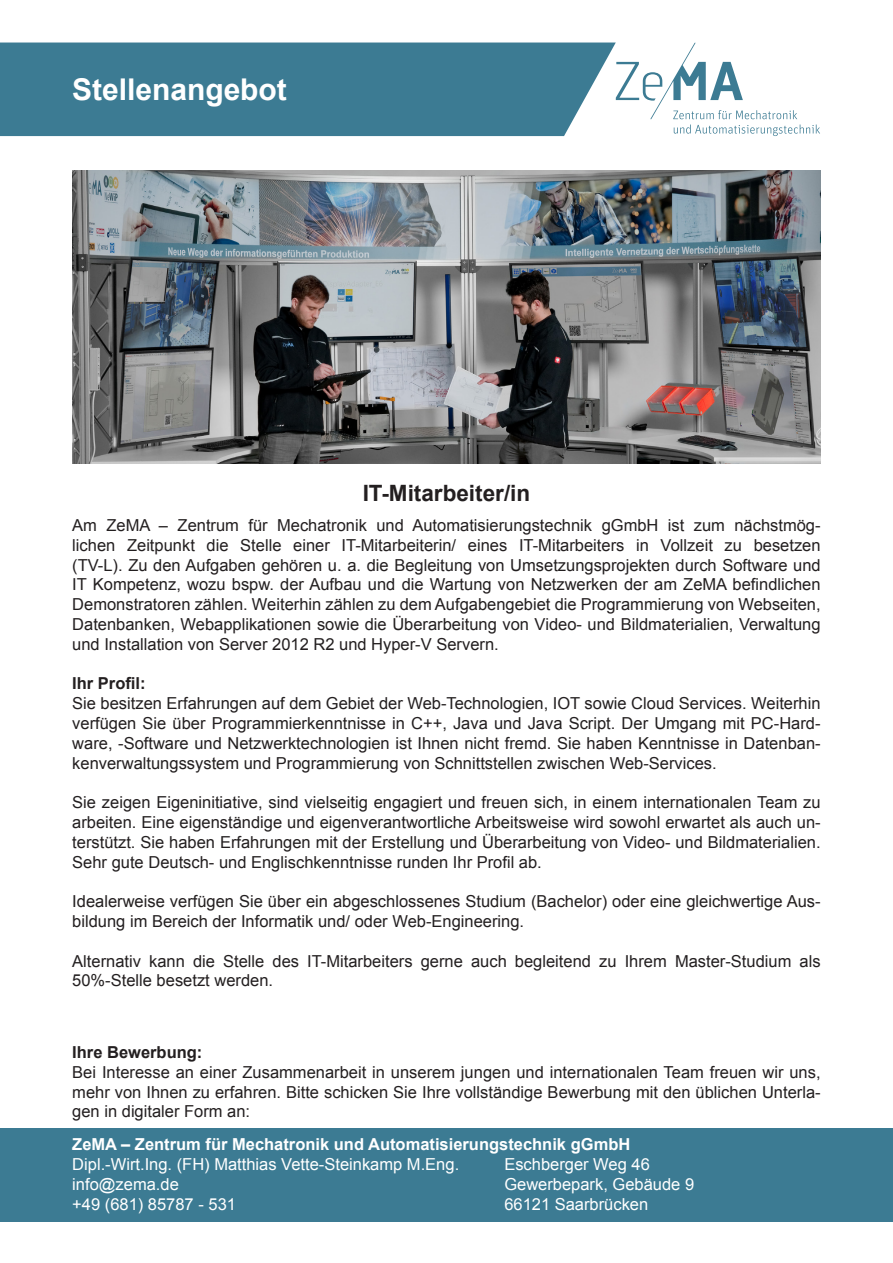
<style>
.page{position:relative;width:893px;height:1263px;background:#fff}
.page>*{position:absolute;margin:0;border:0;box-sizing:border-box;transform-origin:0 0}
.t1{font:700 30px "Arial";color:#fff}
.t2{font:700 22.5px "Arial";color:#231f20}
.t3{font:16.5px/19.8px "Arial";color:#231f20;text-align:justify}
.t4{font:16.5px "Arial";color:#fff}
.t5{font:700 16.5px "Arial";color:#fff}
.t6{font:700 16.5px "Arial";color:#231f20}
</style>
<div class="page">
<div style="left:0;top:1128px;width:893px;height:93px;background:#3c7b93"></div>
<img style="left:72px;top:170px;width:749px;height:294px">
<div style="left:0;top:43px;width:616px;height:93px;background:#3c7b93"></div>
<svg style="left:674px;top:125px;width:146px;height:11px"></svg>
<svg style="left:616px;top:43px;width:181px;height:76px"></svg>
<p class="t1" style="left:72px;top:70px;width:216px">Stellenangebot</p>
<p class="t2" style="left:363px;top:478px;width:169px">IT-Mitarbeiter/in</p>
<p class="t3" style="left:72px;top:515px;width:750px">Am ZeMA – Zentrum für Mechatronik und Automatisierungstechnik gGmbH ist zum nächstmög&shy;lichen Zeitpunkt die Stelle einer IT-Mitarbeiterin/ eines IT-Mitarbeiters in Vollzeit zu besetzen (TV-L). Zu den Aufgaben gehören u. a. die Begleitung von Umsetzungsprojekten durch Software und IT Kompetenz, wozu bspw. der Aufbau und die Wartung von Netzwerken der am ZeMA befindlichen Demonstratoren zählen. Weiterhin zählen zu dem Aufgabengebiet die Programmierung von Webseiten, Datenbanken, Webapplikationen sowie die Überarbeitung von Video- und Bildmaterialien, Verwaltung und Installation von Server 2012 R2 und Hyper-V Servern.</p>
<p class="t6" style="left:72px;top:672px;width:75px">Ihr Profil:</p>
<p class="t3" style="left:72px;top:694px;width:750px">Sie besitzen Erfahrungen auf dem Gebiet der Web-Technologien, IOT sowie Cloud Services. Weiterhin verfügen Sie über Programmierkenntnisse in C++, Java und Java Script. Der Umgang mit PC-Hard&shy;ware, -Software und Netzwerktechnologien ist Ihnen nicht fremd. Sie haben Kenntnisse in Datenban&shy;kenverwaltungssystem und Programmierung von Schnittstellen zwischen Web-Services.</p>
<p class="t3" style="left:72px;top:793px;width:750px">Sie zeigen Eigeninitiative, sind vielseitig engagiert und freuen sich, in einem internationalen Team zu arbeiten. Eine eigenständige und eigenverantwortliche Arbeitsweise wird sowohl erwartet als auch un&shy;terstützt. Sie haben Erfahrungen mit der Erstellung und Überarbeitung von Video- und Bildmaterialien.<br>Sehr gute Deutsch- und Englischkenntnisse runden Ihr Profil ab.</p>
<p class="t3" style="left:72px;top:892px;width:750px">Idealerweise verfügen Sie über ein abgeschlossenes Studium (Bachelor) oder eine gleichwertige Aus&shy;bildung im Bereich der Informatik und/ oder Web-Engineering.</p>
<p class="t3" style="left:72px;top:951px;width:750px">Alternativ kann die Stelle des IT-Mitarbeiters gerne auch begleitend zu Ihrem Master-Studium als<br>50%-Stelle besetzt werden.</p>
<p class="t6" style="left:72px;top:1041px;width:132px">Ihre Bewerbung:</p>
<p class="t3" style="left:72px;top:1062px;width:750px">Bei Interesse an einer Zusammenarbeit in unserem jungen und internationalen Team freuen wir uns, mehr von Ihnen zu erfahren. Bitte schicken Sie Ihre vollständige Bewerbung mit den üblichen Unterla&shy;gen in digitaler Form an:</p>
<p class="t5" style="left:72px;top:1133px;width:559px">ZeMA – Zentrum für Mechatronik und Automatisierungstechnik gGmbH</p>
<p class="t4" style="left:72px;top:1153px;width:388px">Dipl.-Wirt.Ing. (FH) Matthias Vette-Steinkamp M.Eng.</p>
<p class="t4" style="left:504px;top:1153px;width:147px">Eschberger Weg 46</p>
<p class="t4" style="left:72px;top:1173px;width:108px">info@zema.de</p>
<p class="t4" style="left:504px;top:1173px;width:191px">Gewerbepark, Gebäude 9</p>
<p class="t4" style="left:72px;top:1193px;width:165px">+49 (681) 85787 - 531</p>
<p class="t4" style="left:504px;top:1193px;width:145px">66121 Saarbrücken</p>
</div>
